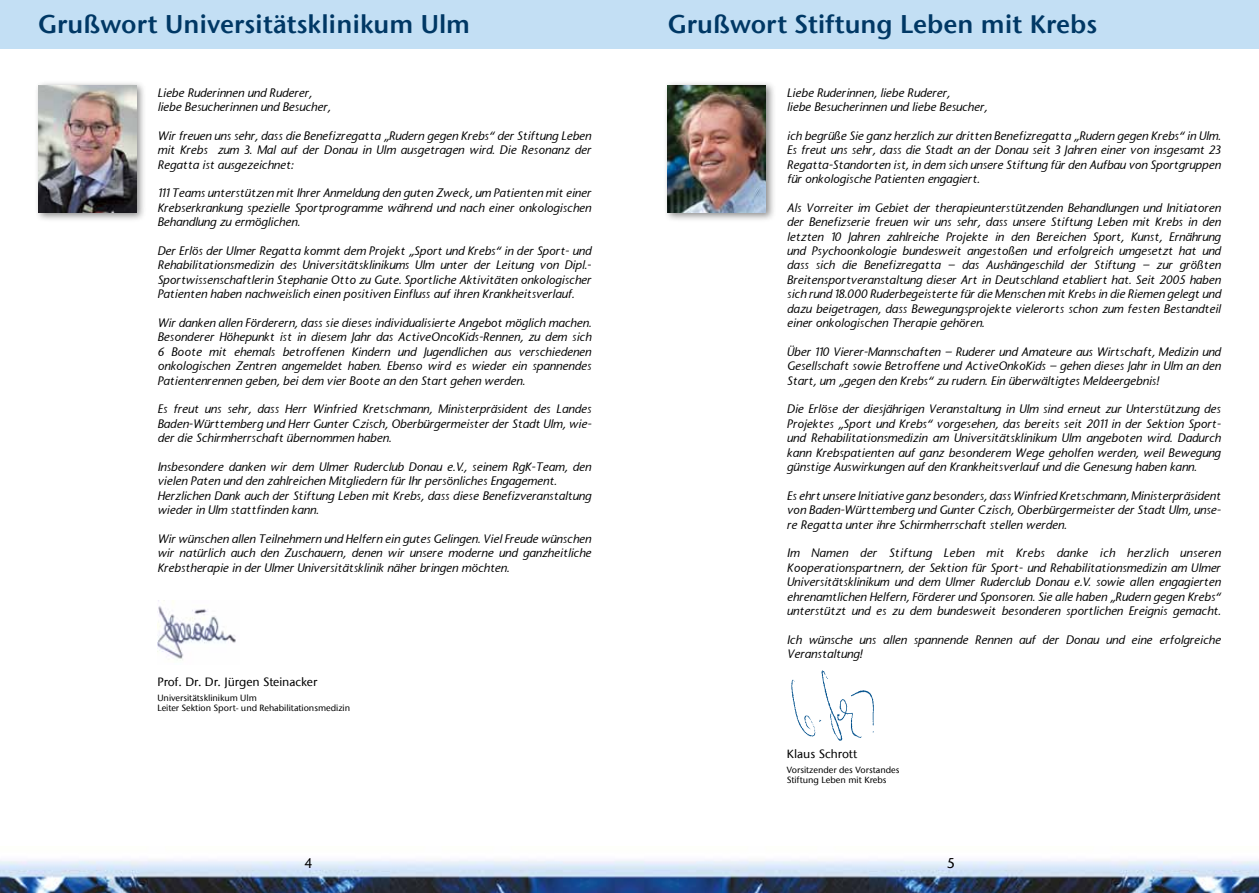
<style>
.page{position:relative;width:1259px;height:893px;background:#fff}
.page>*{position:absolute;margin:0;border:0;box-sizing:border-box;transform-origin:0 0}
.t1{font:25.5px "ITC Stone Sans Com Semi";color:#003865}
.t2{font:500 13.5px "Stone Sans";color:#000}
.t3{font:italic 500 12px/14.4px "Stone Sans";color:#000;text-align:justify}
.t4{font:500 12px "ITC Stone Sans Com";color:#000}
.t5{font:500 9px/10.5px "ITC Stone Sans Com";color:#000}
</style>
<div class="page">
<div style="left:0;top:0;width:1259px;height:49px;background:#c3dff4"></div>
<img style="left:0;top:860px;width:1259px;height:33px">
<div style="left:34px;top:81px;width:112px;height:142px;background:#000;opacity:.45"></div>
<img style="left:38px;top:85px;width:98px;height:128px">
<div style="left:663px;top:81px;width:113px;height:142px;background:#000;opacity:.45"></div>
<img style="left:668px;top:85px;width:97px;height:128px">
<img style="left:791px;top:670px;width:83px;height:71px">
<img style="left:157px;top:600px;width:79px;height:60px">
<h1 class="t1" style="left:38px;top:9px;width:433px">Grußwort Universitätsklinikum Ulm</h1>
<h1 class="t1" style="left:668px;top:9px;width:431px">Grußwort Stiftung Leben mit Krebs</h1>
<p class="t3" style="left:157px;top:85px;width:175px">Liebe Ruderinnen und Ruderer, liebe Besucherinnen und Besucher,</p>
<p class="t3" style="left:157px;top:128px;width:435px">Wir freuen uns sehr, dass die Benefizregatta „Rudern gegen Krebs“ der Stiftung Leben mit Krebs zum 3. Mal auf der Donau in Ulm ausgetragen wird. Die Resonanz der Regatta ist ausgezeichnet:</p>
<p class="t3" style="left:157px;top:186px;width:435px">111 Teams unterstützen mit Ihrer Anmeldung den guten Zweck, um Patienten mit einer Krebserkrankung spezielle Sportprogramme während und nach einer onkologischen Behandlung zu ermöglichen.</p>
<p class="t3" style="left:157px;top:244px;width:435px">Der Erlös der Ulmer Regatta kommt dem Projekt „Sport und Krebs“ in der Sport- und Rehabilitationsmedizin des Universitätsklinikums Ulm unter der Leitung von Dipl.- Sportwissenschaftlerin Stephanie Otto zu Gute. Sportliche Aktivitäten onkologischer Patienten haben nachweislich einen positiven Einfluss auf ihren Krankheitsverlauf.</p>
<p class="t3" style="left:157px;top:316px;width:435px">Wir danken allen Förderern, dass sie dieses individualisierte Angebot möglich machen.<br>Besonderer Höhepunkt ist in diesem Jahr das ActiveOncoKids-Rennen, zu dem sich 6 Boote mit ehemals betroffenen Kindern und Jugendlichen aus verschiedenen onkologischen Zentren angemeldet haben. Ebenso wird es wieder ein spannendes Patientenrennen geben, bei dem vier Boote an den Start gehen werden.</p>
<p class="t3" style="left:157px;top:402px;width:435px">Es freut uns sehr, dass Herr Winfried Kretschmann, Ministerpräsident des Landes Baden-Württemberg und Herr Gunter Czisch, Oberbürgermeister der Stadt Ulm, wie&shy;der die Schirmherrschaft übernommen haben.</p>
<p class="t3" style="left:157px;top:460px;width:435px;text-align:left">Insbesondere danken wir dem Ulmer Ruderclub Donau e.V., seinem RgK-Team, den vielen Paten und den zahlreichen Mitgliedern für Ihr persönliches Engagement.<br>Herzlichen Dank auch der Stiftung Leben mit Krebs, dass diese Benefizveranstaltung wieder in Ulm stattfinden kann.</p>
<p class="t3" style="left:157px;top:532px;width:435px">Wir wünschen allen Teilnehmern und Helfern ein gutes Gelingen. Viel Freude wünschen wir natürlich auch den Zuschauern, denen wir unsere moderne und ganzheitliche Krebstherapie in der Ulmer Universitätsklinik näher bringen möchten.</p>
<p class="t4" style="left:157px;top:674px;width:161px">Prof. Dr. Dr. Jürgen Steinacker</p>
<p class="t5" style="left:157px;top:692px;width:194px">Universitätsklinikum Ulm<br>Leiter Sektion Sport- und Rehabilitationsmedizin</p>
<p class="t3" style="left:787px;top:85px;width:202px">Liebe Ruderinnen, liebe Ruderer,<br>liebe Besucherinnen und liebe Besucher,</p>
<p class="t3" style="left:787px;top:128px;width:435px">ich begrüße Sie ganz herzlich zur dritten Benefizregatta „Rudern gegen Krebs“ in Ulm.<br>Es freut uns sehr, dass die Stadt an der Donau seit 3 Jahren einer von insgesamt 23<br>Regatta-Standorten ist, in dem sich unsere Stiftung für den Aufbau von Sportgruppen für onkologische Patienten engagiert.</p>
<p class="t3" style="left:787px;top:200px;width:435px">Als Vorreiter im Gebiet der therapieunterstützenden Behandlungen und Initiatoren der Benefizserie freuen wir uns sehr, dass unsere Stiftung Leben mit Krebs in den letzten 10 Jahren zahlreiche Projekte in den Bereichen Sport, Kunst, Ernährung und Psychoonkologie bundesweit angestoßen und erfolgreich umgesetzt hat und dass sich die Benefizregatta – das Aushängeschild der Stiftung – zur größten Breitensportveranstaltung dieser Art in Deutschland etabliert hat. Seit 2005 haben sich rund 18.000 Ruderbegeisterte für die Menschen mit Krebs in die Riemen gelegt und dazu beigetragen, dass Bewegungsprojekte vielerorts schon zum festen Bestandteil einer onkologischen Therapie gehören.</p>
<p class="t3" style="left:787px;top:344px;width:435px">Über 110 Vierer-Mannschaften – Ruderer und Amateure aus Wirtschaft, Medizin und Gesellschaft sowie Betroffene und ActiveOnkoKids – gehen dieses Jahr in Ulm an den Start, um „gegen den Krebs“ zu rudern. Ein überwältigtes Meldeergebnis!</p>
<p class="t3" style="left:787px;top:402px;width:435px">Die Erlöse der diesjährigen Veranstaltung in Ulm sind erneut zur Unterstützung des Projektes „Sport und Krebs“ vorgesehen, das bereits seit 2011 in der Sektion Sport&shy;und Rehabilitationsmedizin am Universitätsklinikum Ulm angeboten wird. Dadurch kann Krebspatienten auf ganz besonderem Wege geholfen werden, weil Bewegung günstige Auswirkungen auf den Krankheitsverlauf und die Genesung haben kann.</p>
<p class="t3" style="left:787px;top:488px;width:435px">Es ehrt unsere Initiative ganz besonders, dass Winfried Kretschmann, Ministerpräsident von Baden-Württemberg und Gunter Czisch, Oberbürgermeister der Stadt Ulm, unse&shy;re Regatta unter ihre Schirmherrschaft stellen werden.</p>
<p class="t3" style="left:787px;top:546px;width:435px">Im Namen der Stiftung Leben mit Krebs danke ich herzlich unseren Kooperationspartnern, der Sektion für Sport- und Rehabilitationsmedizin am Ulmer Universitätsklinikum und dem Ulmer Ruderclub Donau e.V. sowie allen engagierten ehrenamtlichen Helfern, Förderer und Sponsoren. Sie alle haben „Rudern gegen Krebs“ unterstützt und es zu dem bundesweit besonderen sportlichen Ereignis gemacht.</p>
<p class="t3" style="left:787px;top:632px;width:435px">Ich wünsche uns allen spannende Rennen auf der Donau und eine erfolgreiche<br>Veranstaltung!</p>
<p class="t4" style="left:787px;top:746px;width:72px">Klaus Schrott</p>
<p class="t5" style="left:787px;top:764px;width:114px">Vorsitzender des Vorstandes<br>Stiftung Leben mit Krebs</p>
<p class="t2" style="left:304px;top:855px;width:10px">4</p>
<p class="t2" style="left:946px;top:855px;width:9px">5</p>
</div>
